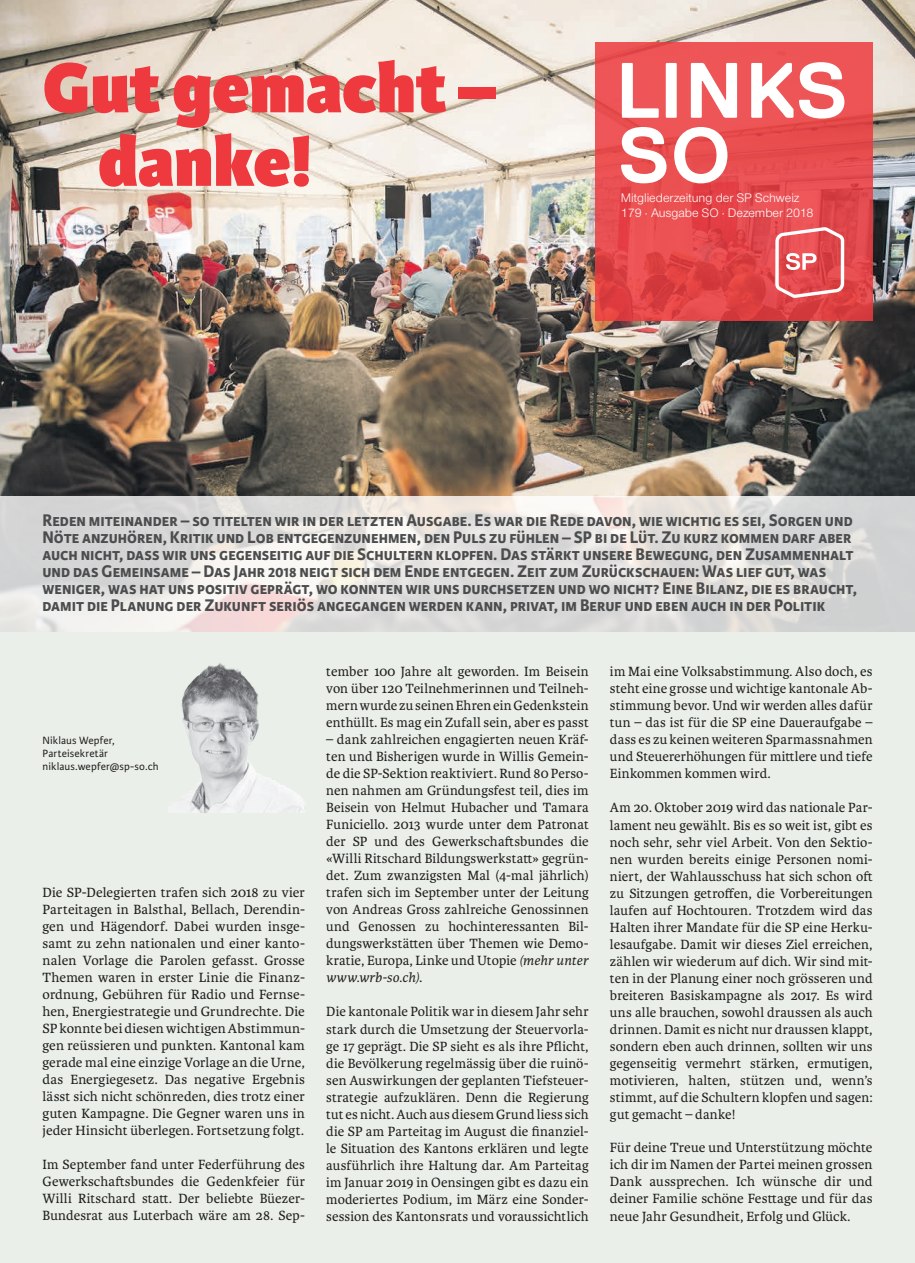
<style>
.page{position:relative;width:915px;height:1263px;background:#fff}
.page>*{position:absolute;margin:0;border:0;box-sizing:border-box;transform-origin:0 0}
.t1{font:700 78.3px "Replica";color:#fff}
.t2{font:800 75px/73.5px "Karmina Sans";color:#ee3a3e}
.t3{font:700 18px/17px "Karmina Sans";color:#4b4c4d}
.t4{font:14.25px/17px "Karmina";letter-spacing:.01em;color:#231f20;text-align:justify}
.t5{font:12.9px/15.5px "Nimbus San Nov";color:#fff}
.t6{font:11.25px/12.8px "Karmina Sans";letter-spacing:.015em;color:#231f20}
.s1{font-style:italic}
</style>
<div class="page">
<div style="left:0;top:0;width:914px;height:1263px;background:#eaf0e9"></div>
<img style="left:0;top:0;width:914px;height:496px">
<svg style="left:595px;top:43px;width:277px;height:278px;background:#e54b4d"></svg>
<svg style="left:621px;top:63px;width:37px;height:55px;background:#f59a9c"></svg>
<svg style="left:665px;top:63px;width:11px;height:55px"></svg>
<svg style="left:690px;top:63px;width:46px;height:55px;background:#f8c1c2"></svg>
<svg style="left:751px;top:62px;width:93px;height:57px;background:#f6acad"></svg>
<svg style="left:775px;top:227px;width:68px;height:71px;background:#e76d70"></svg>
<img style="left:168px;top:663px;width:137px;height:149px">
<svg style="left:0;top:496px;width:914px;height:135px"></svg>
<h2 class="t2" style="left:98px;top:54px;width:399px;text-indent:-55px">Gut gemacht – danke!</h2>
<h1 class="t1" style="left:617px;top:112px;width:114px">SO</h1>
<p class="t5" style="left:620px;top:190px;width:194px">Mitgliederzeitung der SP Schweiz<br>179 · Ausgabe SO · Dezember 2018</p>
<p class="t3" style="left:42px;top:512px;width:815px">Reden miteinander – so titelten wir in der letzten Ausgabe. Es war die Rede davon, wie wichtig es sei, Sorgen und Nöte anzuhören, Kritik und Lob entgegenzunehmen, den Puls zu fühlen – SP bi de Lüt. Zu kurz kommen darf aber auch nicht, dass wir uns gegenseitig auf die Schultern klopfen. Das stärkt unsere Bewegung, den Zusammenhalt und das Gemeinsame – Das Jahr 2018 neigt sich dem Ende entgegen. Zeit zum Zurückschauen: Was lief gut, was weniger, was hat uns positiv geprägt, wo konnten wir uns durchsetzen und wo nicht? Eine Bilanz, die es braucht, damit die Planung der Zukunft seriös angegangen werden kann, privat, im Beruf und eben auch in der Politik</p>
<p class="t6" style="left:43px;top:734px;width:118px">Niklaus Wepfer,<br>Parteisekretär niklaus.wepfer@sp-so.ch</p>
<p class="t4" style="left:43px;top:884px;width:264px">Die SP-Delegierten trafen sich 2018 zu vier Parteitagen in Balsthal, Bellach, Derendin&shy;gen und Hägendorf. Dabei wurden insge&shy;samt zu zehn nationalen und einer kanto&shy;nalen Vorlage die Parolen gefasst. Grosse Themen waren in erster Linie die Finanz&shy;ordnung, Gebühren für Radio und Fernse&shy;hen, Energiestrategie und Grundrechte. Die SP konnte bei diesen wichtigen Abstimmun&shy;gen reüssieren und punkten. Kantonal kam gerade mal eine einzige Vorlage an die Urne, das Energiegesetz. Das negative Ergebnis lässt sich nicht schönreden, dies trotz einer guten Kampagne. Die Gegner waren uns in jeder Hinsicht überlegen. Fortsetzung folgt.</p>
<p class="t4" style="left:43px;top:1156px;width:264px">Im September fand unter Federführung des Gewerkschaftsbundes die Gedenkfeier für Willi Ritschard statt. Der beliebte Büezer-Bundesrat aus Luterbach wäre am 28. Sep-</p>
<p class="t4" style="left:326px;top:663px;width:264px">tember 100 Jahre alt geworden. Im Beisein von über 120 Teilnehmerinnen und Teilneh&shy;mern wurde zu seinen Ehren ein Gedenkstein enthüllt. Es mag ein Zufall sein, aber es passt</p>
<p class="t4" style="left:326px;top:731px;width:264px">– dank zahlreichen engagierten neuen Kräf&shy;ten und Bisherigen wurde in Willis Gemein&shy;de die SP-Sektion reaktiviert. Rund 80 Perso&shy;nen nahmen am Gründungsfest teil, dies im Beisein von Helmut Hubacher und Tamara Funiciello. 2013 wurde unter dem Patronat der SP und des Gewerkschaftsbundes die «Willi Ritschard Bildungswerkstatt» gegrün&shy;det. Zum zwanzigsten Mal (4-mal jährlich) trafen sich im September unter der Leitung von Andreas Gross zahlreiche Genossinnen und Genossen zu hochinteressanten Bil&shy;dungswerkstätten über Themen wie Demo&shy;kratie, Europa, Linke und Utopie <span class="s1">(mehr unter www.wrb-so.ch)</span>.</p>
<p class="t4" style="left:326px;top:1003px;width:264px">Die kantonale Politik war in diesem Jahr sehr stark durch die Umsetzung der Steuervorla&shy;ge 17 geprägt. Die SP sieht es als ihre Pflicht, die Bevölkerung regelmässig über die ruinö&shy;sen Auswirkungen der geplanten Tiefsteuer&shy;strategie aufzuklären. Denn die Regierung tut es nicht. Auch aus diesem Grund liess sich die SP am Parteitag im August die finanziel&shy;le Situation des Kantons erklären und legte ausführlich ihre Haltung dar. Am Parteitag im Januar 2019 in Oensingen gibt es dazu ein moderiertes Podium, im März eine Sonder&shy;session des Kantonsrats und voraussichtlich</p>
<p class="t4" style="left:609px;top:663px;width:264px">im Mai eine Volksabstimmung. Also doch, es steht eine grosse und wichtige kantonale Ab&shy;stimmung bevor. Und wir werden alles dafür tun – das ist für die SP eine Daueraufgabe – dass es zu keinen weiteren Sparmassnahmen und Steuererhöhungen für mittlere und tiefe Einkommen kommen wird.</p>
<p class="t4" style="left:609px;top:799px;width:264px">Am 20. Oktober 2019 wird das nationale Par&shy;lament neu gewählt. Bis es so weit ist, gibt es noch sehr, sehr viel Arbeit. Von den Sektio&shy;nen wurden bereits einige Personen nomi&shy;niert, der Wahlausschuss hat sich schon oft zu Sitzungen getroffen, die Vorbereitungen laufen auf Hochtouren. Trotzdem wird das Halten ihrer Mandate für die SP eine Herku&shy;lesaufgabe. Damit wir dieses Ziel erreichen, zählen wir wiederum auf dich. Wir sind mit&shy;ten in der Planung einer noch grösseren und breiteren Basiskampagne als 2017. Es wird uns alle brauchen, sowohl draussen als auch drinnen. Damit es nicht nur draussen klappt, sondern eben auch drinnen, sollten wir uns gegenseitig vermehrt stärken, ermutigen, motivieren, halten, stützen und, wenn’s stimmt, auf die Schultern klopfen und sagen: gut gemacht – danke!</p>
<p class="t4" style="left:609px;top:1139px;width:264px">Für deine Treue und Unterstützung möchte ich dir im Namen der Partei meinen grossen Dank aussprechen. Ich wünsche dir und deiner Familie schöne Festtage und für das neue Jahr Gesundheit, Erfolg und Glück.</p>
</div>
